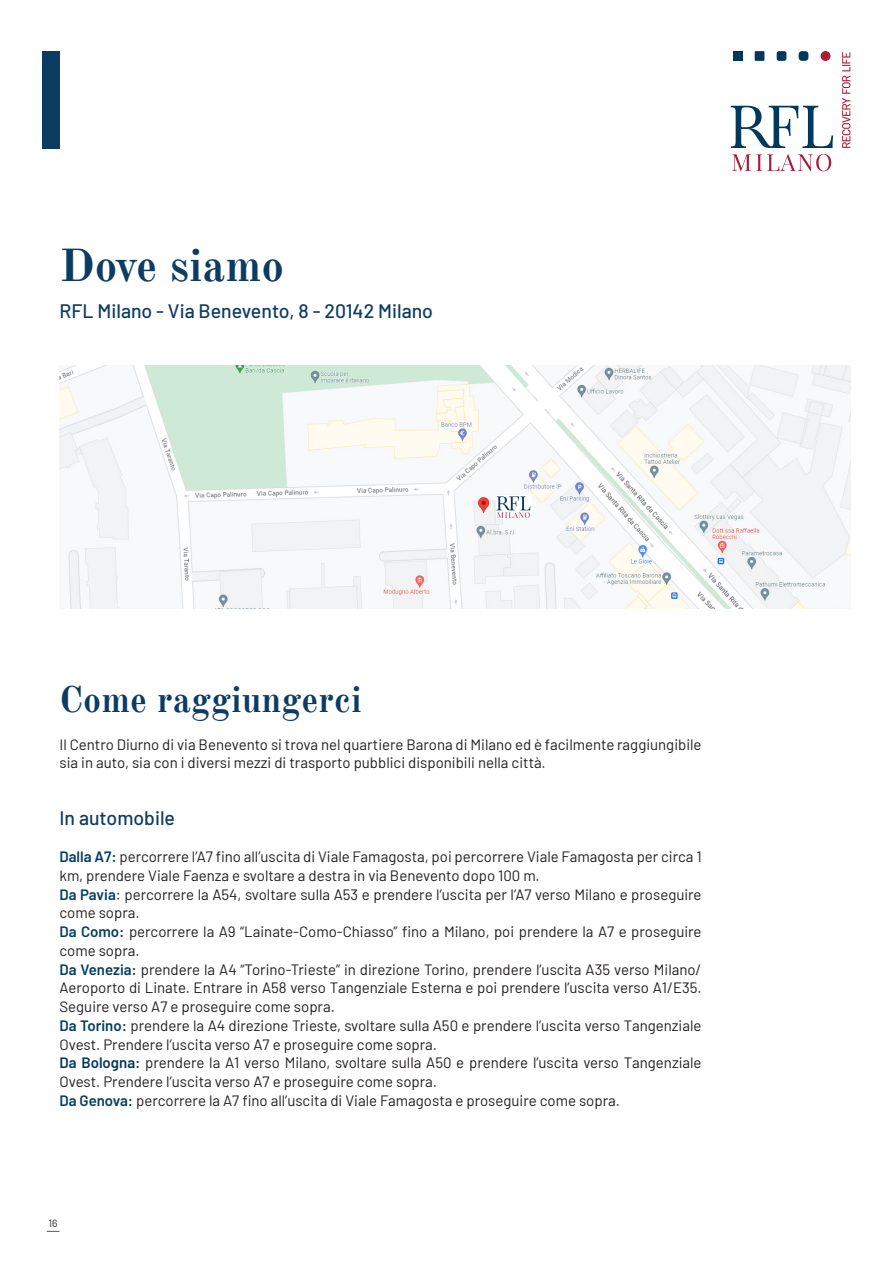
<style>
.page{position:relative;width:893px;height:1263px;background:#fff}
.page>*{position:absolute;margin:0;border:0;box-sizing:border-box;transform-origin:0 0}
.Titolo{font:700 45px "Old Standard TT";color:#0d3c63}
.Titolo-2{font:700 36px "Old Standard TT";color:#0d3c63}
.Titoletto{font:500 19.5px "Barlow";color:#0d3c63}
.Testo{font:15px/18.8px "Barlow";color:#231f20}
.t1{font:500 10.5px "Barlow";color:#57585a}
.s1{font-weight:600;color:#043d60}
.s2{font-weight:600;color:#00385c}
</style>
<div class="page">
<svg style="left:47px;top:1231px;width:13px;height:1px"></svg>
<div style="left:43px;top:51px;width:17px;height:98px;background:#0d3c63"></div>
<svg style="left:732px;top:154px;width:99px;height:17px"></svg>
<div style="left:755px;top:51px;width:9px;height:10px;background:#00385c"></div>
<div style="left:777px;top:51px;width:9px;height:10px;background:#00385c;border-radius:2px"></div>
<div style="left:799px;top:51px;width:9px;height:10px;background:#00385c;border-radius:3px"></div>
<div style="left:733px;top:51px;width:9px;height:10px;background:#00385c"></div>
<div style="left:821px;top:51px;width:9px;height:10px;background:#a91c36;border-radius:50%"></div>
<svg style="left:731px;top:106px;width:102px;height:42px"></svg>
<svg style="left:842px;top:52px;width:8px;height:96px"></svg>
<img style="left:60px;top:366px;width:790px;height:242px">
<div style="left:496px;top:495px;width:35px;height:24px;background:#fff"></div>
<svg style="left:497px;top:496px;width:33px;height:22px"></svg>
<p class="Titolo" style="left:60px;top:238px;width:226px">Dove siamo</p>
<p class="Titoletto" style="left:60px;top:297px;width:375px">RFL Milano - Via Benevento, 8 - 20142 Milano</p>
<p class="Titolo-2" style="left:60px;top:678px;width:304px">Come raggiungerci</p>
<p class="Testo" style="left:60px;top:734px;width:644px">Il Centro Diurno di via Benevento si trova nel quartiere Barona di Milano ed è facilmente raggiungibile sia in auto, sia con i diversi mezzi di trasporto pubblici disponibili nella città.</p>
<p class="Titoletto" style="left:60px;top:803px;width:117px">In automobile</p>
<p class="Testo" style="left:60px;top:846px;width:644px"><span class="s1">Dalla A7:</span> percorrere l’A7 fino all’uscita di Viale Famagosta, poi percorrere Viale Famagosta per circa 1 km, prendere Viale Faenza e svoltare a destra in via Benevento dopo 100 m.</p>
<p class="Testo" style="left:60px;top:884px;width:644px"><span class="s1">Da Pavia</span>: percorrere la A54, svoltare sulla A53 e prendere l’uscita per l’A7 verso Milano e proseguire come sopra.</p>
<p class="Testo" style="left:60px;top:921px;width:644px"><span class="s1">Da Como:</span> percorrere la A9 “Lainate-Como-Chiasso” fino a Milano, poi prendere la A7 e proseguire come sopra.</p>
<p class="Testo" style="left:60px;top:959px;width:644px;text-align:justify"><span class="s1">Da Venezia:</span> prendere la A4 “Torino-Trieste” in direzione Torino, prendere l’uscita A35 verso Milano/ Aeroporto di Linate. Entrare in A58 verso Tangenziale Esterna e poi prendere l’uscita verso A1/E35.<br>Seguire verso A7 e proseguire come sopra.</p>
<p class="Testo" style="left:60px;top:1015px;width:643px"><span class="s1">Da Torino:</span> prendere la A4 direzione Trieste, svoltare sulla A50 e prendere l’uscita verso Tangenziale<br>Ovest. Prendere l’uscita verso A7 e proseguire come sopra.</p>
<p class="Testo" style="left:60px;top:1052px;width:644px"><span class="s2">Da Bologna:</span> prendere la A1 verso Milano, svoltare sulla A50 e prendere l’uscita verso Tangenziale<br>Ovest. Prendere l’uscita verso A7 e proseguire come sopra.</p>
<p class="Testo" style="left:60px;top:1090px;width:562px"><span class="s1">Da Genova:</span> percorrere la A7 fino all’uscita di Viale Famagosta e proseguire come sopra.</p>
<p class="t1" style="left:49px;top:1215px;width:11px">16</p>
</div>
